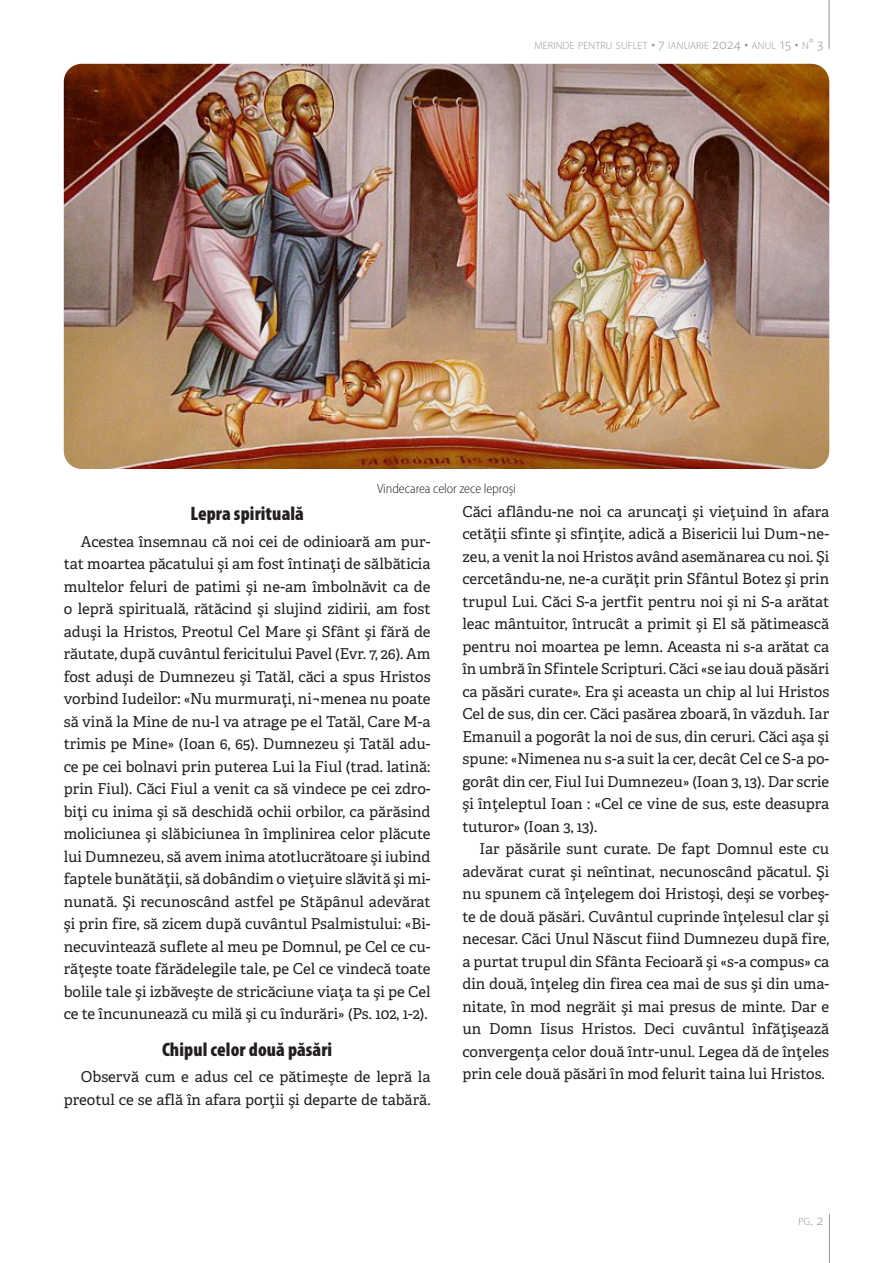
<style>
.page{position:relative;width:893px;height:1263px;background:#fff}
.page>*{position:absolute;margin:0;border:0;box-sizing:border-box;transform-origin:0 0}
.Articol_-_Secțiune{font:900 condensed 19.5px "Myriad Pro";letter-spacing:.005em;color:#231f20}
.Text{font:15px/22.5px "Adelle";color:#231f20;text-align:justify}
.Descriere_imagine{font:300 semi-condensed 13.5px "Myriad Pro";letter-spacing:-.005em;color:#231f20}
.t1{font:300 10.5px "Myriad Pro";letter-spacing:.015em;color:#939598}
.s1{font-size:15px}
</style>
<div class="page">
<hr style="left:829px;top:0;width:1px;height:49px;background:#939598">
<hr style="left:829px;top:1214px;width:1px;height:49px;background:#939598">
<img style="left:64px;top:64px;width:765px;height:405px">
<p class="t1" style="left:535px;top:39px;width:290px">MERINDE PENTRU SUFLET <span class="s1">• 7</span> IANUARIE <span class="s1">2024 •</span> ANUL <span class="s1">15 •</span> N<span class="s1">° 3</span></p>
<p class="Descriere_imagine" style="left:377px;top:480px;width:140px">Vindecarea celor zece leproși</p>
<p class="Articol_-_Secțiune" style="left:190px;top:501px;width:115px">Lepra spirituală</p>
<p class="Text" style="left:64px;top:530px;width:368px;text-indent:17px">Acestea însemnau că noi cei de odinioară am pur&shy;tat moartea păcatului şi am fost întinaţi de sălbăticia multelor feluri de patimi şi ne-am îmbolnăvit ca de o lepră spirituală, rătăcind şi slujind zidirii, am fost aduşi la Hristos, Preotul Cel Mare şi Sfânt şi fără de răutate, după cuvântul fericitului Pavel (Evr. 7, 26). Am fost aduşi de Dumnezeu şi Tatăl, căci a spus Hristos vorbind Iudeilor: «Nu murmuraţi, ni¬menea nu poate să vină la Mine de nu-l va atrage pe el Tatăl, Care M-a trimis pe Mine» (Ioan 6, 65). Dumnezeu şi Tatăl adu&shy;ce pe cei bolnavi prin puterea Lui la Fiul (trad. latină: prin Fiul). Căci Fiul a venit ca să vindece pe cei zdro&shy;biţi cu inima şi să deschidă ochii orbilor, ca părăsind moliciunea şi slăbiciunea în împlinirea celor plăcute lui Dumnezeu, să avem inima atotlucrătoare şi iubind faptele bunătăţii, să dobândim o vieţuire slăvită şi mi&shy;nunată. Şi recunoscând astfel pe Stăpânul adevărat şi prin fire, să zicem după cuvântul Psalmistului: «Bi&shy;necuvintează suflete al meu pe Domnul, pe Cel ce cu&shy;răţeşte toate fărădelegile tale, pe Cel ce vindecă toate bolile tale şi izbăveşte de stricăciune viaţa ta şi pe Cel ce te încununează cu milă şi cu îndurări» (Ps. 102, 1-2).</p>
<p class="Articol_-_Secțiune" style="left:162px;top:1036px;width:172px">Chipul celor două păsări</p>
<p class="Text" style="left:64px;top:1066px;width:368px;text-align:right">Observă cum e adus cel ce pătimeşte de lepră la preotul ce se află în afara porţii şi departe de tabără.</p>
<p class="Text" style="left:462px;top:500px;width:368px">Căci aflându-ne noi ca aruncaţi şi vieţuind în afara cetăţii sfinte şi sfinţite, adică a Bisericii lui Dum¬ne&shy;zeu, a venit la noi Hristos având asemănarea cu noi. Şi cercetându-ne, ne-a curăţit prin Sfântul Botez şi prin trupul Lui. Căci S-a jertfit pentru noi şi ni S-a arătat leac mântuitor, întrucât a primit şi El să pătimească pentru noi moartea pe lemn. Aceasta ni s-a arătat ca în umbră în Sfintele Scripturi. Căci «se iau două păsări ca păsări curate». Era şi aceasta un chip al lui Hristos Cel de sus, din cer. Căci pasărea zboară, în văzduh. Iar Emanuil a pogorât la noi de sus, din ceruri. Căci aşa şi spune: «Nimenea nu s-a suit la cer, decât Cel ce S-a po&shy;gorât din cer, Fiul Iui Dumnezeu» (Ioan 3, 13). Dar scrie şi înţeleptul Ioan : «Cel ce vine de sus, este deasupra tuturor» (Ioan 3, 13).</p>
<p class="Text" style="left:462px;top:838px;width:368px;text-indent:17px">Iar păsările sunt curate. De fapt Domnul este cu adevărat curat şi neîntinat, necunoscând păcatul. Şi nu spunem că înţelegem doi Hristoşi, deşi se vorbeş&shy;te de două păsări. Cuvântul cuprinde înţelesul clar şi necesar. Căci Unul Născut fiind Dumnezeu după fire, a purtat trupul din Sfânta Fecioară şi «s-a compus» ca din două, înţeleg din firea cea mai de sus şi din uma&shy;nitate, în mod negrăit şi mai presus de minte. Dar e un Domn Iisus Hristos. Deci cuvântul înfăţişează convergenţa celor două într-unul. Legea dă de înţeles prin cele două păsări în mod felurit taina lui Hristos.</p>
<p class="t1" style="left:798px;top:1215px;width:26px">PG<span class="s1">. 2</span></p>
</div>
